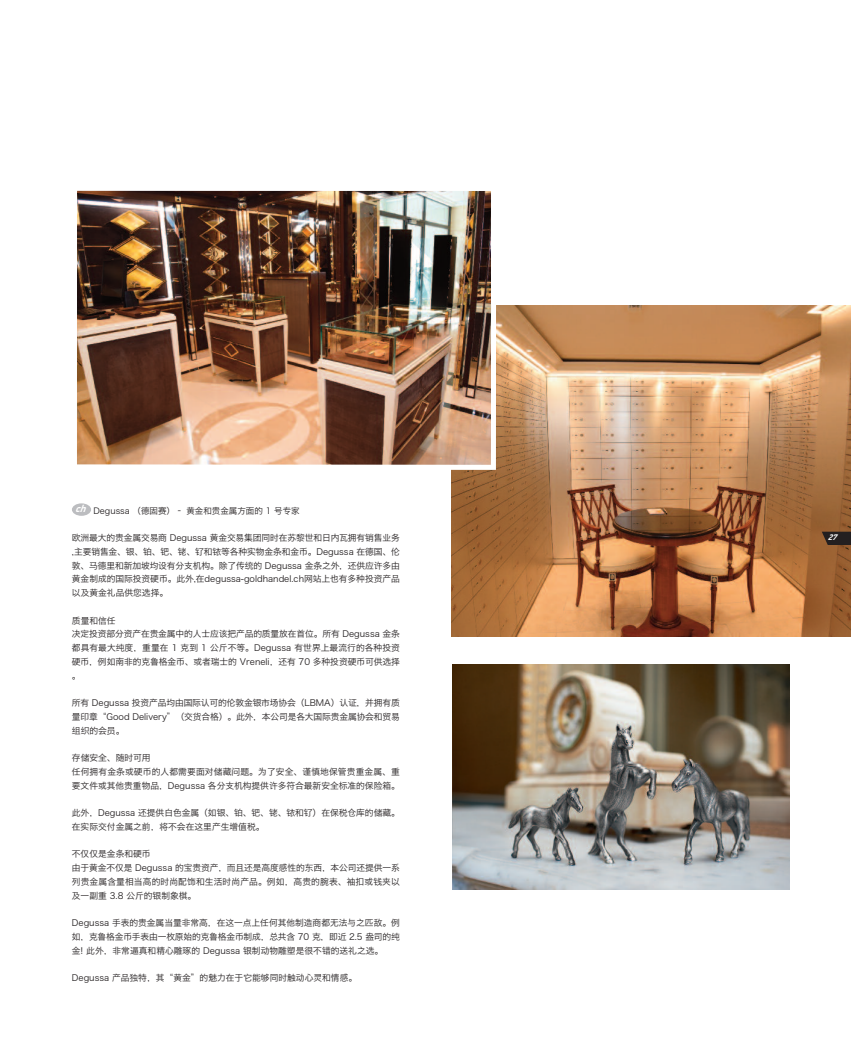
<style>
.page{position:relative;width:851px;height:1063px;background:#fff}
.page>*{position:absolute;margin:0;border:0;box-sizing:border-box;transform-origin:0 0}
.t1{font:italic 700 10.12px "PF Din Display Pro";color:#fff}
.t2{font:8.75px/13.8px "Hiragino Sans GB W3";color:#231f20}
.t3{font:8.5px "Hiragino Sans GB W3";color:#231f20}
.t4{font:italic 700 8.25px "PF Din Display Pro";color:#fff}
</style>
<div class="page">
<div style="left:72px;top:503px;width:19px;height:13px;background:#bcbdc0;border-radius:50%"></div>
<img style="left:451px;top:306px;width:399px;height:330px">
<img style="left:78px;top:192px;width:412px;height:272px">
<div style="left:72px;top:186px;width:424px;height:284px;border:5px solid #fff"></div>
<img style="left:452px;top:664px;width:337px;height:225px">
<svg style="left:821px;top:532px;width:29px;height:13px"></svg>
<p class="t1" style="left:75px;top:503px;width:16px">ch</p>
<p class="t3" style="left:93px;top:505px;width:208px">Degussa （德固赛）– 黄金和贵金属方面的 1 号专家</p>
<p class="t2" style="left:72px;top:531px;width:329px;text-align:justify">欧洲最大的贵金属交易商 Degussa 黄金交易集团同时在苏黎世和日内瓦拥有销售业务,主要销售金、银、铂、钯、铑、钌和铱等各种实物金条和金币。Degussa 在德国、伦敦、马德里和新加坡均设有分支机构。除了传统的 Degussa 金条之外，还供应许多由黄金制成的国际投资硬币。此外,在degussa-goldhandel.ch网站上也有多种投资产品以及黄金礼品供您选择。</p>
<p class="t2" style="left:72px;top:613px;width:329px">质量和信任<br>决定投资部分资产在贵金属中的人士应该把产品的质量放在首位。所有 Degussa 金条都具有最大纯度，重量在 1 克到 1 公斤不等。Degussa 有世界上最流行的各种投资硬币，例如南非的克鲁格金币、或者瑞士的 Vreneli，还有 70 多种投资硬币可供选择。</p>
<p class="t2" style="left:72px;top:696px;width:329px;text-align:justify">所有 Degussa 投资产品均由国际认可的伦敦金银市场协会（LBMA）认证，并拥有质量印章“Good Delivery”（交货合格）。此外，本公司是各大国际贵金属协会和贸易组织的会员。</p>
<p class="t2" style="left:72px;top:751px;width:329px">存储安全、随时可用<br>任何拥有金条或硬币的人都需要面对储藏问题。为了安全、谨慎地保管贵重金属、重要文件或其他贵重物品，Degussa 各分支机构提供许多符合最新安全标准的保险箱。</p>
<p class="t2" style="left:72px;top:806px;width:329px">此外，Degussa 还提供白色金属（如银、铂、钯、铑、铱和钌）在保税仓库的储藏。在实际交付金属之前，将不会在这里产生增值税。</p>
<p class="t2" style="left:72px;top:847px;width:329px">不仅仅是金条和硬币<br>由于黄金不仅是 Degussa 的宝贵资产，而且还是高度感性的东西，本公司还提供一系列贵金属含量相当高的时尚配饰和生活时尚产品。例如，高贵的腕表、袖扣或钱夹以及一副重 3.8 公斤的银制象棋。</p>
<p class="t2" style="left:72px;top:916px;width:329px;text-align:justify">Degussa 手表的贵金属当量非常高，在这一点上任何其他制造商都无法与之匹敌。例如，克鲁格金币手表由一枚原始的克鲁格金币制成，总共含 70 克，即近 2.5 盎司的纯金! 此外，非常逼真和精心雕琢的 Degussa 银制动物雕塑是很不错的送礼之选。</p>
<p class="t2" style="left:72px;top:971px;width:287px">Degussa 产品独特，其“黄金”的魅力在于它能够同时触动心灵和情感。</p>
<p class="t4" style="left:827px;top:532px;width:14px">27</p>
</div>
